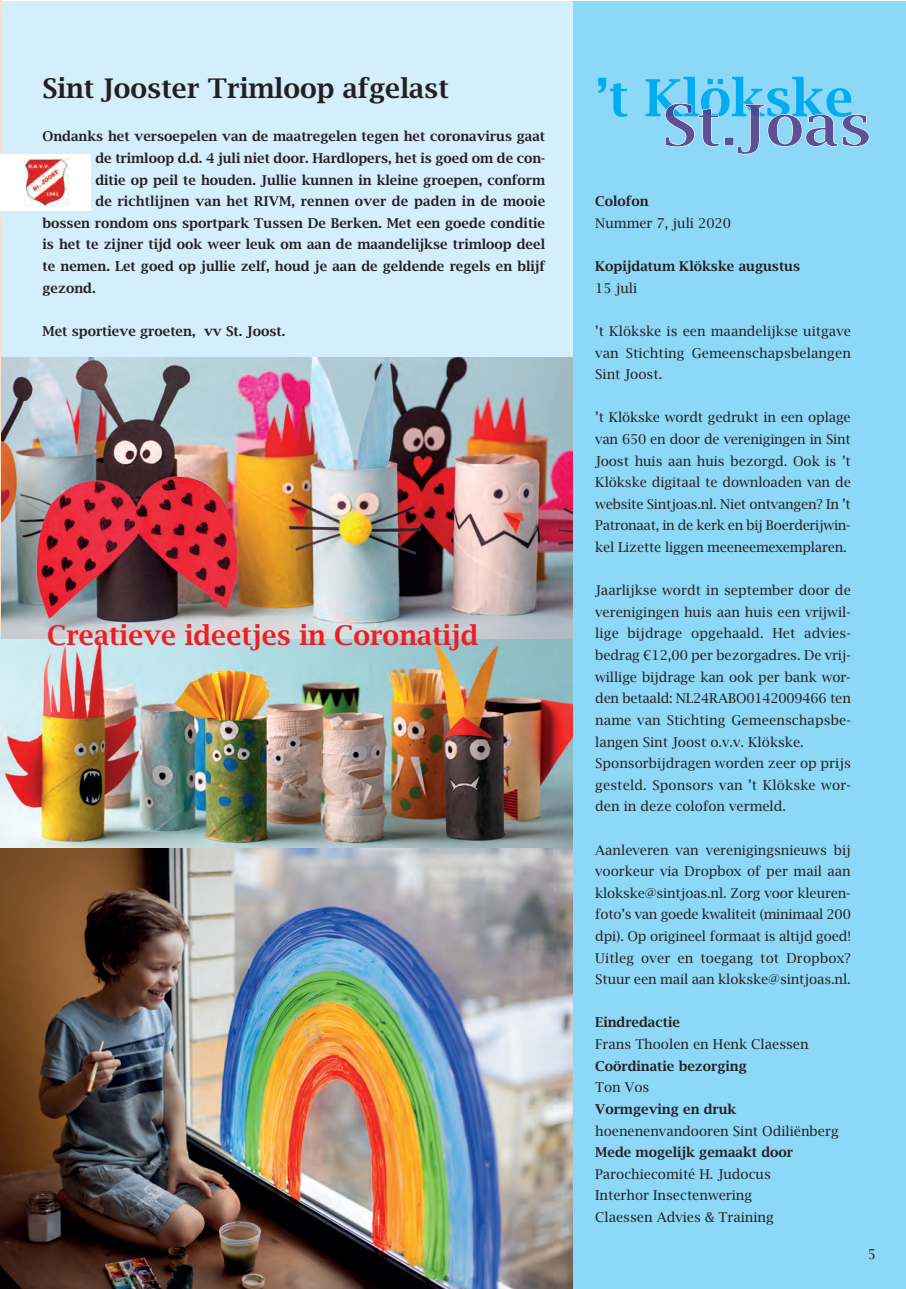
<style>
.page{position:relative;width:906px;height:1289px;background:#fff}
.page>*{position:absolute;margin:0;border:0;box-sizing:border-box;transform-origin:0 0}
.t1{font:600 51.15px "Lucida Bright";color:#00aeef}
.t2{font:600 51px "Lucida Bright";color:#00aeef}
.t3{font:600 27px "Lucida Bright";color:#ee1d23}
.t4{font:600 27px "Lucida Bright";color:#231f20}
.t5{font:13.5px/21.6px "Lucida Bright";color:#231f20;text-align:justify}
.t6{font:600 13.5px "Lucida Bright";color:#231f20}
</style>
<div class="page">
<div style="left:559px;top:1px;width:347px;height:1287px;background:#8dd7f7"></div>
<div style="left:0;top:1px;width:573px;height:1287px;background:#d4effb"></div>
<img style="left:0;top:632px;width:573px;height:656px">
<hr style="left:0;top:0;width:2px;height:847px;background:#fbdfc7">
<svg style="left:665px;top:103px;width:204px;height:51px"></svg>
<div style="left:0;top:155px;width:91px;height:56px;background:#fff"></div>
<img style="left:24px;top:159px;width:44px;height:48px">
<img style="left:2px;top:357px;width:570px;height:281px">
<h3 class="t4" style="left:43px;top:73px;width:408px">Sint Jooster Trimloop afgelast</h3>
<p class="t6" style="left:43px;top:129px;width:504px">Ondanks het versoepelen van de maatregelen tegen het coronavirus gaat</p>
<p class="t6" style="left:95px;top:150px;width:451px">de trimloop d.d. 4 juli niet door. Hardlopers, het is goed om de con-</p>
<p class="t6" style="left:95px;top:172px;width:451px">ditie op peil te houden. Jullie kunnen in kleine groepen, conform</p>
<p class="t6" style="left:95px;top:194px;width:451px">de richtlijnen van het RIVM, rennen over de paden in de mooie</p>
<p class="t6" style="left:43px;top:215px;width:504px">bossen rondom ons sportpark Tussen De Berken. Met een goede conditie</p>
<p class="t6" style="left:43px;top:237px;width:504px">is het te zijner tijd ook weer leuk om aan de maandelijkse trimloop deel</p>
<p class="t6" style="left:43px;top:258px;width:504px">te nemen. Let goed op jullie zelf, houd je aan de geldende regels en blijf</p>
<p class="t6" style="left:43px;top:280px;width:55px">gezond.</p>
<p class="t6" style="left:43px;top:323px;width:244px">Met sportieve groeten, vv St. Joost.</p>
<h3 class="t3" style="left:47px;top:620px;width:433px">Creatieve ideetjes in Coronatijd</h3>
<h1 class="t1" style="left:608px;top:69px;width:247px">t Klökske</h1>
<h2 class="t2" style="left:595px;top:38px;width:15px">,</h2>
<p class="t6" style="left:595px;top:194px;width:55px">Colofon</p>
<p class="t5" style="left:595px;top:212px;width:137px">Nummer 7, juli 2020</p>
<p class="t6" style="left:595px;top:258px;width:206px">Kopijdatum Klökske augustus</p>
<p class="t5" style="left:595px;top:277px;width:44px">15 juli</p>
<p class="t5" style="left:595px;top:320px;width:257px">’t Klökske is een maandelijkse uitgave van Stichting Gemeenschapsbelangen Sint Joost.</p>
<p class="t5" style="left:595px;top:407px;width:257px">’t Klökske wordt gedrukt in een oplage van 650 en door de verenigingen in Sint Joost huis aan huis bezorgd. Ook is ’t Klökske digitaal te downloaden van de website Sintjoas.nl. Niet ontvangen? In ’t Patronaat, in de kerk en bij Boerderijwin&shy;kel Lizette liggen meeneemexemplaren.</p>
<p class="t5" style="left:595px;top:579px;width:257px;text-align:left">Jaarlijkse wordt in september door de verenigingen huis aan huis een vrijwil&shy;lige bijdrage opgehaald. Het advies&shy;bedrag €12,00 per bezorgadres. De vrij&shy;willige bijdrage kan ook per bank wor&shy;den betaald: NL24RABO0142009466 ten name van Stichting Gemeenschapsbe&shy;langen Sint Joost o.v.v. Klökske.<br>Sponsorbijdragen worden zeer op prijs gesteld. Sponsors van ’t Klökske wor&shy;den in deze colofon vermeld.</p>
<p class="t5" style="left:595px;top:839px;width:257px">Aanleveren van verenigingsnieuws bij voorkeur via Dropbox of per mail aan klokske@sintjoas.nl. Zorg voor kleuren&shy;foto’s van goede kwaliteit (minimaal 200 dpi). Op origineel formaat is altijd goed!<br>Uitleg over en toegang tot Dropbox?<br>Stuur een mail aan klokske@sintjoas.nl.</p>
<p class="t6" style="left:595px;top:1014px;width:86px">Eindredactie</p>
<p class="t5" style="left:595px;top:1033px;width:215px">Frans Thoolen en Henk Claessen</p>
<p class="t6" style="left:595px;top:1058px;width:153px">Coördinatie bezorging</p>
<p class="t5" style="left:595px;top:1076px;width:56px">Ton Vos</p>
<p class="t6" style="left:595px;top:1101px;width:143px">Vormgeving en druk</p>
<p class="t5" style="left:595px;top:1119px;width:245px">hoenenenvandooren Sint Odiliënberg</p>
<p class="t6" style="left:595px;top:1144px;width:199px">Mede mogelijk gemaakt door</p>
<p class="t5" style="left:595px;top:1163px;width:180px;text-align:left">Parochiecomité H. Judocus<br>Interhor Insectenwering<br>Claessen Advies &amp; Training</p>
<p class="t5" style="left:867px;top:1243px;width:10px">5</p>
</div>
